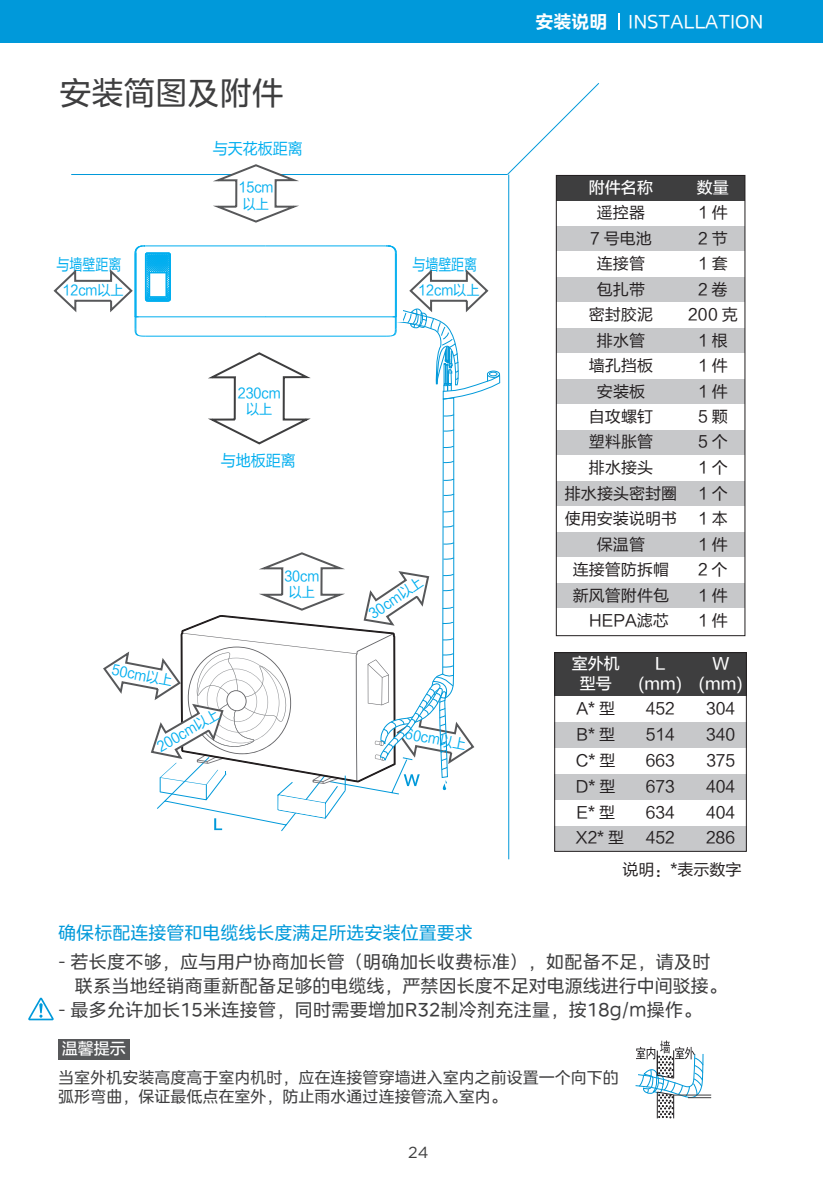
<style>
.page{position:relative;width:823px;height:1191px;background:#fff}
.page>*{position:absolute;margin:0;border:0;box-sizing:border-box;transform-origin:0 0}
.t1{font:32px "MEIDITYPE";color:#3e3e3f}
.t2{font:18px/23.6px "MEIDITYPE";letter-spacing:.015em;color:#3e3e3f}
.t3{font:18px "MEIDITYPE";color:#0099da}
.t4{font:18px "MEIDITYPE";color:#fff}
.t5{font:16px "FZLTHK GBK1 0";color:#231f20}
.t6{font:16px/19.2px "MEIDITYPE";color:#3e3e3f}
.t7{font:16px/19.2px "FZLTZHUNHJW GB1 0";color:#fff;text-align:center}
.t8{font:16px "FZLTHK GBK1 0";color:#00aeef;scale:.94 1}
.t9{font:16px "FZLTHK GBK1 0";color:#00aeef;scale:.81 1}
.t10{font:16px "Gotham";color:#3e3e3f}
.t11{font:14px/16.8px "FZLTHK GBK1 0";color:#00aeef;text-align:center;scale:.94 1}
.s1{font-weight:700}
</style>
<div class="page">
<svg style="left:635px;top:1040px;width:75px;height:78px"></svg>
<div style="left:0;top:0;width:822px;height:43px;background:#0099da"></div>
<svg style="left:618px;top:13px;width:1px;height:17px"></svg>
<hr style="left:508px;top:175px;width:1px;height:684px;background:#0099da">
<hr style="left:71px;top:174px;width:436px;height:1px;background:#0099da">
<svg style="left:507px;top:83px;width:93px;height:93px"></svg>
<svg style="left:213px;top:164px;width:86px;height:59px"></svg>
<div style="left:556px;top:175px;width:188px;height:26px;background:#3e3e3f"></div>
<div style="left:556px;top:226px;width:188px;height:26px;background:#c7c8ca"></div>
<div style="left:556px;top:277px;width:188px;height:26px;background:#c7c8ca"></div>
<div style="left:556px;top:328px;width:188px;height:25px;background:#c7c8ca"></div>
<div style="left:556px;top:379px;width:188px;height:25px;background:#c7c8ca"></div>
<div style="left:556px;top:430px;width:188px;height:25px;background:#c7c8ca"></div>
<div style="left:556px;top:481px;width:188px;height:25px;background:#c7c8ca"></div>
<div style="left:556px;top:302px;width:188px;height:25px;background:#fff"></div>
<div style="left:556px;top:532px;width:188px;height:25px;background:#c7c8ca"></div>
<div style="left:556px;top:583px;width:188px;height:26px;background:#c7c8ca"></div>
<div style="left:556px;top:608px;width:188px;height:26px;background:#fff"></div>
<div style="left:555px;top:175px;width:190px;height:461px;border:1px solid #231f20"></div>
<div style="left:554px;top:825px;width:192px;height:26px;background:#c7c8ca"></div>
<div style="left:554px;top:652px;width:192px;height:44px;background:#3e3e3f"></div>
<div style="left:554px;top:722px;width:192px;height:26px;background:#c7c8ca"></div>
<div style="left:554px;top:774px;width:192px;height:26px;background:#c7c8ca"></div>
<div style="left:554px;top:652px;width:192px;height:200px;border:1px solid #231f20"></div>
<svg style="left:28px;top:245px;width:472px;height:815px"></svg>
<h1 class="t1" style="left:59px;top:75px;width:225px">安装简图及附件</h1>
<p class="t8" style="left:213px;top:140px;width:97px">与天花板距离</p>
<p class="t9" style="left:57px;top:256px;width:82px">与墙壁距离</p>
<p class="t11" style="left:62px;top:282px;width:67px">12cm以上</p>
<p class="t11" style="left:113px;top:661px;width:67px;rotate:11deg">50cm以上</p>
<p class="t11" style="left:238px;top:179px;width:39px">15cm以上</p>
<p class="t11" style="left:238px;top:385px;width:47px">230cm以上</p>
<p class="t8" style="left:221px;top:452px;width:81px">与地板距离</p>
<p class="t11" style="left:284px;top:567px;width:39px">30cm以上</p>
<p class="t11" style="left:154px;top:740px;width:75px;rotate:-30deg">200cm以上</p>
<p class="t9" style="left:412px;top:256px;width:82px">与墙壁距离</p>
<p class="t11" style="left:418px;top:282px;width:67px">12cm以上</p>
<p class="t11" style="left:366px;top:608px;width:67px;rotate:-34deg">30cm以上</p>
<p class="t11" style="left:407px;top:725px;width:67px;rotate:11deg">60cm以上</p>
<p class="t3" style="left:58px;top:922px;width:415px">确保标配连接管和电缆线长度满足所选安装位置要求</p>
<p class="t4" style="left:535px;top:12px;width:229px"><span class="s1">安装说明</span> INSTALLATION</p>
<p class="t7" style="left:696px;top:178px;width:33px">数量</p>
<p class="t7" style="left:588px;top:178px;width:65px">附件名称</p>
<p class="t5" style="left:596px;top:204px;width:49px">遥控器</p>
<p class="t5" style="left:697px;top:204px;width:31px">1件</p>
<p class="t5" style="left:589px;top:229px;width:63px">7 号电池</p>
<p class="t5" style="left:697px;top:229px;width:31px">2节</p>
<p class="t5" style="left:596px;top:255px;width:49px">连接管</p>
<p class="t5" style="left:697px;top:255px;width:31px">1套</p>
<p class="t5" style="left:596px;top:280px;width:49px">包扎带</p>
<p class="t5" style="left:697px;top:280px;width:31px">2卷</p>
<p class="t5" style="left:588px;top:305px;width:65px">密封胶泥</p>
<p class="t5" style="left:687px;top:305px;width:51px">200 克</p>
<p class="t5" style="left:596px;top:331px;width:49px">排水管</p>
<p class="t5" style="left:697px;top:331px;width:31px">1根</p>
<p class="t5" style="left:588px;top:357px;width:65px">墙孔挡板</p>
<p class="t5" style="left:697px;top:357px;width:31px">1件</p>
<p class="t5" style="left:596px;top:382px;width:49px">安装板</p>
<p class="t5" style="left:697px;top:382px;width:31px">1件</p>
<p class="t5" style="left:588px;top:407px;width:65px">自攻螺钉</p>
<p class="t5" style="left:697px;top:407px;width:31px">5颗</p>
<p class="t5" style="left:588px;top:433px;width:65px">塑料胀管</p>
<p class="t5" style="left:697px;top:433px;width:31px">5个</p>
<p class="t5" style="left:588px;top:459px;width:65px">排水接头</p>
<p class="t5" style="left:697px;top:459px;width:31px">1个</p>
<p class="t5" style="left:564px;top:484px;width:113px">排水接头密封圈</p>
<p class="t5" style="left:697px;top:484px;width:31px">1个</p>
<p class="t5" style="left:596px;top:535px;width:49px">保温管</p>
<p class="t5" style="left:697px;top:535px;width:31px">1件</p>
<p class="t5" style="left:564px;top:510px;width:113px">使用安装说明书</p>
<p class="t5" style="left:697px;top:510px;width:31px">1本</p>
<p class="t5" style="left:572px;top:560px;width:97px">连接管防拆帽</p>
<p class="t5" style="left:697px;top:560px;width:31px">2个</p>
<p class="t5" style="left:572px;top:586px;width:97px">新风管附件包</p>
<p class="t5" style="left:697px;top:586px;width:31px">1件</p>
<p class="t5" style="left:588px;top:612px;width:81px">HEPA滤芯</p>
<p class="t5" style="left:697px;top:612px;width:31px">1件</p>
<p class="t7" style="left:571px;top:655px;width:49px">室外机型号</p>
<p class="t5" style="left:576px;top:700px;width:40px">A* 型</p>
<p class="t5" style="left:645px;top:700px;width:30px">452</p>
<p class="t5" style="left:705px;top:700px;width:31px">304</p>
<p class="t5" style="left:576px;top:726px;width:40px">B* 型</p>
<p class="t5" style="left:645px;top:726px;width:31px">514</p>
<p class="t5" style="left:705px;top:726px;width:31px">340</p>
<p class="t5" style="left:575px;top:751px;width:41px">C* 型</p>
<p class="t5" style="left:645px;top:751px;width:31px">663</p>
<p class="t5" style="left:706px;top:751px;width:30px">375</p>
<p class="t5" style="left:575px;top:777px;width:41px">D* 型</p>
<p class="t5" style="left:645px;top:777px;width:31px">673</p>
<p class="t5" style="left:705px;top:777px;width:31px">404</p>
<p class="t5" style="left:575px;top:829px;width:50px">X2* 型</p>
<p class="t5" style="left:645px;top:829px;width:30px">452</p>
<p class="t5" style="left:705px;top:829px;width:31px">286</p>
<p class="t7" style="left:638px;top:655px;width:45px">L (mm)</p>
<p class="t7" style="left:698px;top:655px;width:45px">W (mm)</p>
<p class="t5" style="left:576px;top:803px;width:40px">E* 型</p>
<p class="t5" style="left:645px;top:803px;width:31px">634</p>
<p class="t5" style="left:705px;top:803px;width:31px">404</p>
<p class="t5" style="left:622px;top:861px;width:121px">说明：*表示数字</p>
<p class="t2" style="left:75px;top:950px;width:653px;text-indent:-16px">- 若长度不够，应与用户协商加长管（明确加长收费标准），如配备不足，请及时联系当地经销商重新配备足够的电缆线，严禁因长度不足对电源线进行中间驳接。</p>
<p class="t2" style="left:58px;top:997px;width:644px">- 最多允许加长15米连接管，同时需要增加R32制冷剂充注量，按18g/m操作。</p>
<p class="t7" style="left:62px;top:1039px;width:65px">温馨提示</p>
<p class="t6" style="left:58px;top:1068px;width:562px">当室外机安装高度高于室内机时，应在连接管穿墙进入室内之前设置一个向下的弧形弯曲，保证最低点在室外，防止雨水通过连接管流入室内。</p>
<p class="t10" style="left:408px;top:1143px;width:22px">24</p>
</div>
